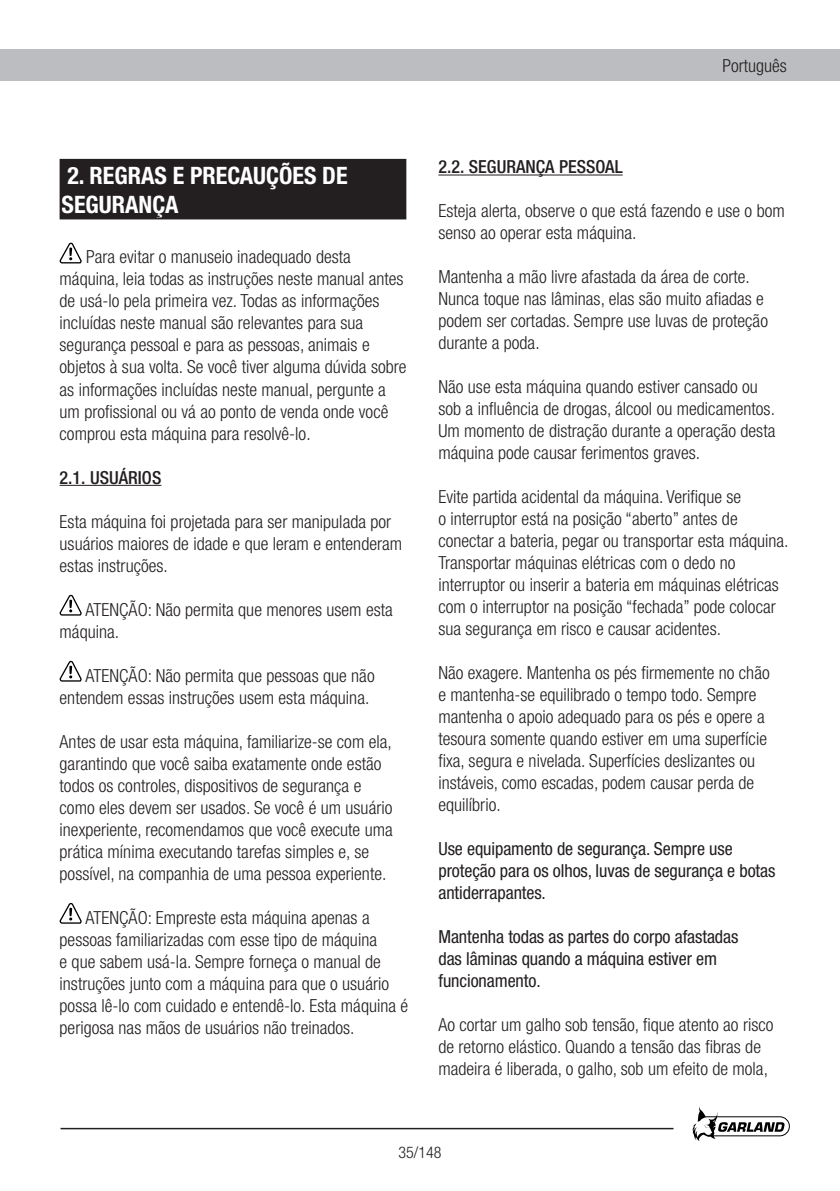
<style>
.page{position:relative;width:840px;height:1191px;background:#fff}
.page>*{position:absolute;margin:0;border:0;box-sizing:border-box;transform-origin:0 0}
.t1{font:700 condensed 24px/28.8px "Helvetica Neue";color:#fff}
.t2{font:300 condensed 18px/22px "Helvetica Neue";color:#231f20}
.t3{font:condensed 18px/22px "Helvetica Neue";letter-spacing:-.005em;color:#231f20}
.t4{font:500 condensed 18px "Helvetica Neue";color:#231f20}
.t5{font:300 condensed 16px "Helvetica Neue";color:#231f20}
</style>
<div class="page">
<div style="left:0;top:50px;width:839px;height:31px;background:#bcbdc0"></div>
<svg style="left:692px;top:1107px;width:97px;height:34px"></svg>
<hr style="left:60px;top:1127px;width:613px;height:2px;background:#231f20">
<hr style="left:60px;top:485px;width:101px;height:1px;background:#231f20">
<div style="left:61px;top:160px;width:344px;height:58px;background:#231f20"></div>
<div style="left:60px;top:159px;width:346px;height:60px;border:2px solid #231f20"></div>
<svg style="left:59px;top:243px;width:23px;height:21px"></svg>
<svg style="left:59px;top:595px;width:23px;height:21px"></svg>
<svg style="left:59px;top:661px;width:23px;height:21px"></svg>
<svg style="left:59px;top:903px;width:23px;height:21px"></svg>
<hr style="left:438px;top:175px;width:184px;height:1px;background:#231f20">
<p class="t2" style="left:722px;top:55px;width:66px">Português</p>
<h1 class="t1" style="left:62px;top:161px;width:287px">2. REGRAS E PRECAUÇÕES DE<br>SEGURANÇA</h1>
<p class="t2" style="left:60px;top:246px;width:348px;text-indent:26px">Para evitar o manuseio inadequado desta máquina, leia todas as instruções neste manual antes de usá-lo pela primeira vez. Todas as informações incluídas neste manual são relevantes para sua segurança pessoal e para as pessoas, animais e objetos à sua volta. Se você tiver alguma dúvida sobre as informações incluídas neste manual, pergunte a um profissional ou vá ao ponto de venda onde você comprou esta máquina para resolvê-lo.</p>
<p class="t4" style="left:60px;top:466px;width:103px">2.1. USUÁRIOS</p>
<p class="t2" style="left:60px;top:510px;width:344px">Esta máquina foi projetada para ser manipulada por usuários maiores de idade e que leram e entenderam estas instruções.</p>
<p class="t2" style="left:60px;top:598px;width:334px;text-indent:26px">ATENÇÃO: Não permita que menores usem esta máquina.</p>
<p class="t2" style="left:60px;top:664px;width:316px;text-align:right">ATENÇÃO: Não permita que pessoas que não entendem essas instruções usem esta máquina.</p>
<p class="t2" style="left:60px;top:730px;width:334px">Antes de usar esta máquina, familiarize-se com ela, garantindo que você saiba exatamente onde estão todos os controles, dispositivos de segurança e como eles devem ser usados. Se você é um usuário inexperiente, recomendamos que você execute uma prática mínima executando tarefas simples e, se possível, na companhia de uma pessoa experiente.</p>
<p class="t2" style="left:60px;top:906px;width:350px;text-indent:26px">ATENÇÃO: Empreste esta máquina apenas a pessoas familiarizadas com esse tipo de máquina<br>e que sabem usá-la. Sempre forneça o manual de instruções junto com a máquina para que o usuário possa lê-lo com cuidado e entendê-lo. Esta máquina é perigosa nas mãos de usuários não treinados.</p>
<p class="t4" style="left:438px;top:156px;width:186px">2.2. SEGURANÇA PESSOAL</p>
<p class="t2" style="left:438px;top:200px;width:348px">Esteja alerta, observe o que está fazendo e use o bom senso ao operar esta máquina.</p>
<p class="t2" style="left:438px;top:266px;width:331px">Mantenha a mão livre afastada da área de corte.<br>Nunca toque nas lâminas, elas são muito afiadas e podem ser cortadas. Sempre use luvas de proteção durante a poda.</p>
<p class="t2" style="left:438px;top:376px;width:338px">Não use esta máquina quando estiver cansado ou sob a influência de drogas, álcool ou medicamentos.<br>Um momento de distração durante a operação desta máquina pode causar ferimentos graves.</p>
<p class="t2" style="left:438px;top:486px;width:351px">Evite partida acidental da máquina. Verifique se<br>o interruptor está na posição “aberto” antes de conectar a bateria, pegar ou transportar esta máquina.<br>Transportar máquinas elétricas com o dedo no interruptor ou inserir a bateria em máquinas elétricas com o interruptor na posição “fechada” pode colocar sua segurança em risco e causar acidentes.</p>
<p class="t2" style="left:438px;top:662px;width:332px">Não exagere. Mantenha os pés firmemente no chão e mantenha-se equilibrado o tempo todo. Sempre mantenha o apoio adequado para os pés e opere a tesoura somente quando estiver em uma superfície fixa, segura e nivelada. Superfícies deslizantes ou instáveis, como escadas, podem causar perda de equilíbrio.</p>
<p class="t3" style="left:438px;top:838px;width:338px">Use equipamento de segurança. Sempre use proteção para os olhos, luvas de segurança e botas antiderrapantes.</p>
<p class="t3" style="left:438px;top:926px;width:301px">Mantenha todas as partes do corpo afastadas das lâminas quando a máquina estiver em funcionamento.</p>
<p class="t2" style="left:438px;top:1013px;width:336px">Ao cortar um galho sob tensão, fique atento ao risco de retorno elástico. Quando a tensão das fibras de madeira é liberada, o galho, sob um efeito de mola,</p>
<p class="t5" style="left:398px;top:1143px;width:45px">35/148</p>
</div>
